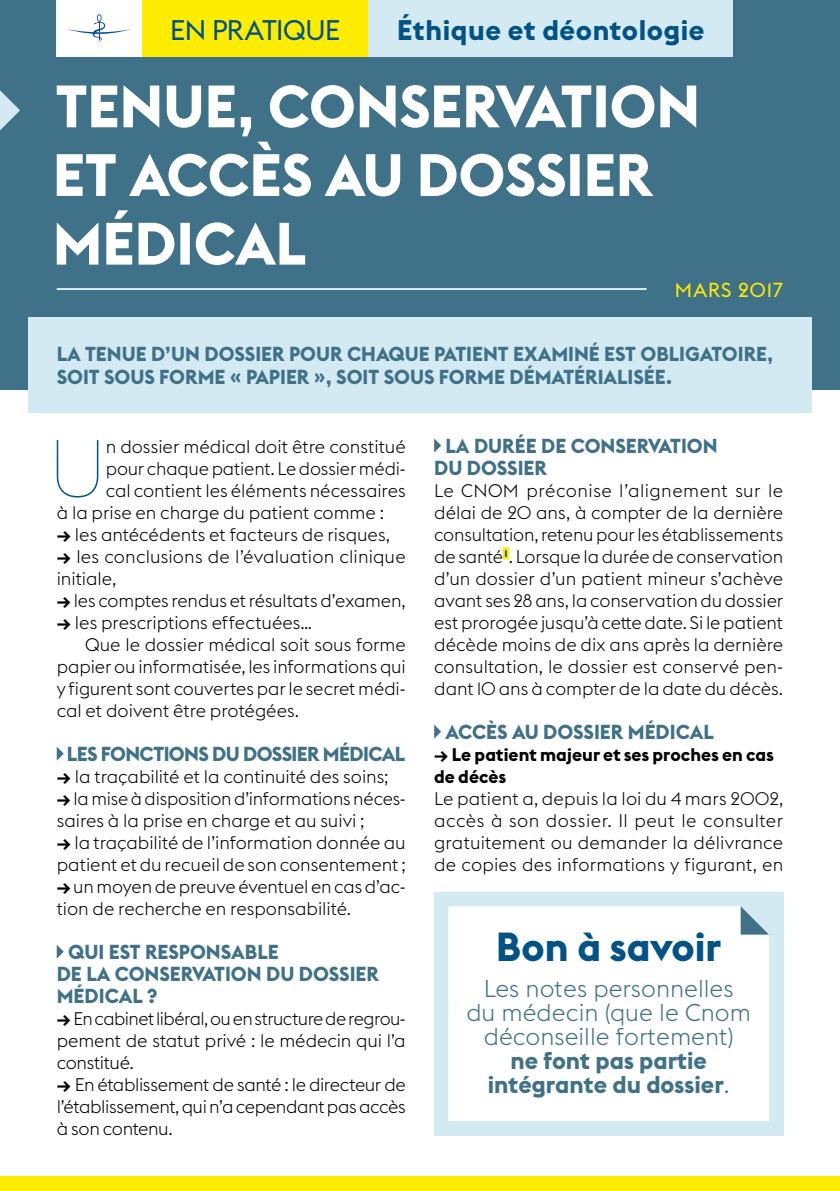
<style>
.page{position:relative;width:840px;height:1191px;background:#fff}
.page>*{position:absolute;margin:0;border:0;box-sizing:border-box;transform-origin:0 0}
.t1{font:200 80px "Euclid Flex";color:#005287}
.t2{font:700 40px "Euclid Flex";color:#005287}
.t3{font:700 28px "Euclid Flex";letter-spacing:.02em;color:#005287}
.t4{font:28px "Euclid Flex";letter-spacing:-.02em;color:#005287}
.t5{font:300 24px/24px "Euclid Flex";color:#3f7188;text-align:center}
.t6{font:700 24px/24px "Euclid Flex";color:#3f7188;text-align:center}
.t7{font:700 20px/22px "Euclid Flex";color:#3f7188}
.t8{font:700 20px "Euclid Flex";letter-spacing:-.03em;color:#3f7188}
.t9{font:20px "Euclid Flex";letter-spacing:.025em;color:#ffed00}
.t10{font:300 18px/22px "Euclid Flex";letter-spacing:-.005em;color:#000}
.t11{font:700 18px/22px "Euclid Flex";letter-spacing:.005em;color:#000}
.s1{font-weight:700}
.s2{font-weight:300}
</style>
<div class="page">
<div style="left:0;top:0;width:839px;height:389px;background:#3f7188"></div>
<svg style="left:0;top:90px;width:20px;height:40px"></svg>
<div style="left:142px;top:0;width:226px;height:57px;background:#ffed00"></div>
<div style="left:368px;top:0;width:364px;height:57px;background:#d4eaf3"></div>
<hr style="left:57px;top:288px;width:589px;height:2px;background:#d4eaf3">
<div style="left:57px;top:0;width:85px;height:57px;background:#fff"></div>
<svg style="left:68px;top:14px;width:63px;height:29px"></svg>
<svg style="left:57px;top:210px;width:248px;height:55px"></svg>
<svg style="left:57px;top:142px;width:596px;height:54px"></svg>
<svg style="left:57px;top:85px;width:638px;height:51px"></svg>
<div style="left:28px;top:317px;width:783px;height:96px;background:#d4eaf3"></div>
<div style="left:0;top:1176px;width:839px;height:15px;background:#ffed00"></div>
<div style="left:434px;top:892px;width:348px;height:243px;background:#d4eaf3"></div>
<div style="left:448px;top:906px;width:320px;height:215px;background:#fff"></div>
<svg style="left:740px;top:906px;width:28px;height:28px"></svg>
<svg style="left:57px;top:747px;width:7px;height:13px"></svg>
<svg style="left:57px;top:945px;width:7px;height:13px"></svg>
<div style="left:502px;top:547px;width:6px;height:12px;background:#ffed00"></div>
<svg style="left:434px;top:438px;width:7px;height:14px"></svg>
<svg style="left:434px;top:724px;width:7px;height:14px"></svg>
<h3 class="t4" style="left:170px;top:14px;width:172px">EN PRATIQUE</h3>
<h3 class="t3" style="left:397px;top:14px;width:309px">Éthique et déontologie</h3>
<p class="t9" style="left:674px;top:278px;width:110px">MARS 2017</p>
<p class="t7" style="left:57px;top:343px;width:717px;line-height:23px">LA TENUE D’UN DOSSIER POUR CHAQUE PATIENT EXAMINÉ EST OBLIGATOIRE,<br>SOIT SOUS FORME « PAPIER », SOIT SOUS FORME DÉMATÉRIALISÉE.</p>
<h1 class="t1" style="left:49px;top:422px;width:59px">U</h1>
<p class="t10" style="left:106px;top:435px;width:301px">n dossier médical doit être constitué</p>
<p class="t10" style="left:106px;top:457px;width:301px">pour chaque patient. Le dossier médi-</p>
<p class="t10" style="left:106px;top:479px;width:301px">cal contient les éléments nécessaires</p>
<p class="t10" style="left:57px;top:501px;width:329px">à la prise en charge du patient comme :</p>
<p class="t10" style="left:57px;top:523px;width:335px"><span class="s1">→</span> les antécédents et facteurs de risques,</p>
<p class="t10" style="left:57px;top:545px;width:350px"><span class="s1">→</span> les conclusions de l’évaluation clinique initiale,</p>
<p class="t10" style="left:57px;top:589px;width:350px"><span class="s1">→</span> les comptes rendus et résultats d’examen,</p>
<p class="t10" style="left:57px;top:611px;width:256px"><span class="s1">→</span> les prescriptions effectuées…</p>
<p class="t10" style="left:85px;top:633px;width:322px">Que le dossier médical soit sous forme</p>
<p class="t10" style="left:57px;top:655px;width:350px">papier ou informatisée, les informations qui</p>
<p class="t10" style="left:57px;top:677px;width:350px">y figurent sont couvertes par le secret médi-</p>
<p class="t10" style="left:57px;top:699px;width:244px">cal et doivent être protégées.</p>
<p class="t8" style="left:67px;top:742px;width:340px">LES FONCTIONS DU DOSSIER MÉDICAL</p>
<p class="t10" style="left:57px;top:765px;width:333px"><span class="s1">→</span> la traçabilité et la continuité des soins;</p>
<p class="t10" style="left:57px;top:787px;width:350px"><span class="s1">→</span> la mise à disposition d’informations néces&shy;saires à la prise en charge et au suivi ;</p>
<p class="t10" style="left:57px;top:831px;width:350px"><span class="s1">→</span> la traçabilité de l’information donnée au patient et du recueil de son consentement ;</p>
<p class="t10" style="left:57px;top:875px;width:350px"><span class="s1">→</span> un moyen de preuve éventuel en cas d’ac&shy;tion de recherche en responsabilité.</p>
<p class="t7" style="left:57px;top:941px;width:323px;text-indent:11px">QUI EST RESPONSABLE<br>DE LA CONSERVATION DU DOSSIER<br>MÉDICAL ?</p>
<p class="t10" style="left:57px;top:1007px;width:350px;text-align:justify"><span class="s1">→</span> En cabinet libéral, ou en structure de regrou&shy;pement de statut privé : le médecin qui l’a constitué.</p>
<p class="t10" style="left:57px;top:1073px;width:350px;text-align:justify"><span class="s1">→</span> En établissement de santé : le directeur de l’établissement, qui n’a cependant pas accès à son contenu.</p>
<p class="t7" style="left:434px;top:435px;width:285px;text-indent:11px">LA DURÉE DE CONSERVATION<br>DU DOSSIER</p>
<p class="t10" style="left:434px;top:479px;width:350px;text-align:justify">Le CNOM préconise l’alignement sur le délai de 20 ans, à compter de la dernière consultation, retenu pour les établissements de santé <sup>1</sup> . Lorsque la durée de conservation d’un dossier d’un patient mineur s’achève avant ses 28 ans, la conservation du dossier est prorogée jusqu’à cette date. Si le patient décède moins de dix ans après la dernière consultation, le dossier est conservé pen&shy;dant 10 ans à compter de la date du décès.</p>
<p class="t7" style="left:445px;top:721px;width:270px">ACCÈS AU DOSSIER MÉDICAL</p>
<p class="t11" style="left:434px;top:743px;width:341px">→ Le patient majeur et ses proches en cas de décès</p>
<p class="t10" style="left:434px;top:787px;width:350px;text-align:justify">Le patient a, depuis la loi du 4 mars 2002, accès à son dossier. Il peut le consulter gratuitement ou demander la délivrance de copies des informations y figurant, en</p>
<h2 class="t2" style="left:496px;top:924px;width:226px">Bon à savoir</h2>
<h3 class="t5" style="left:466px;top:976px;width:286px">Les notes personnelles du médecin (que le Cnom déconseille fortement)</h3>
<h3 class="t6" style="left:487px;top:1048px;width:243px">ne font pas partie intégrante du dossier<span class="s2">.</span></h3>
</div>
